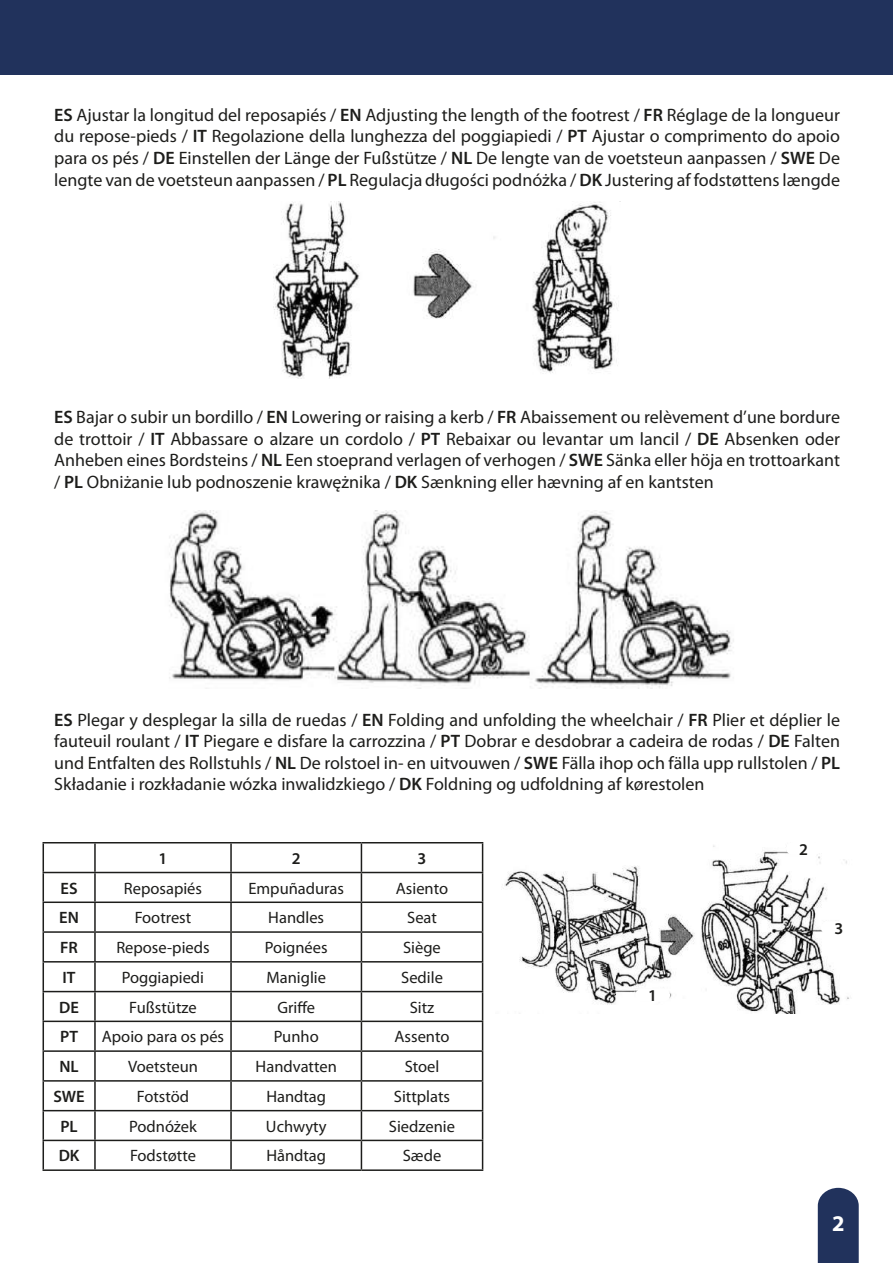
<style>
.page{position:relative;width:893px;height:1263px;background:#fff}
.page>*{position:absolute;margin:0;border:0;box-sizing:border-box;transform-origin:0 0}
.t1{font:700 22.5px "Myriad Pro";color:#fff}
.t2{font:18px/21.6px "Myriad Pro";color:#1d1d1b;text-align:justify}
.t3{font:16.5px "Myriad Pro";color:#1d1d1b}
.t4{font:600 16.5px "Myriad Pro";color:#1d1d1b}
.s1{font-weight:600}
</style>
<div class="page">
<div style="left:0;top:0;width:893px;height:75px;background:#21325c"></div>
<svg style="left:818px;top:1188px;width:41px;height:75px;background:#2d3d64"></svg>
<hr style="left:43px;top:842px;width:52px;height:1px;background:#1d1d1b">
<hr style="left:95px;top:842px;width:136px;height:1px;background:#1d1d1b">
<hr style="left:94px;top:843px;width:2px;height:29px;background:#1d1d1b">
<hr style="left:231px;top:842px;width:130px;height:1px;background:#1d1d1b">
<hr style="left:230px;top:843px;width:2px;height:29px;background:#1d1d1b">
<hr style="left:361px;top:842px;width:122px;height:1px;background:#1d1d1b">
<hr style="left:43px;top:872px;width:52px;height:1px;background:#1d1d1b">
<hr style="left:95px;top:872px;width:136px;height:1px;background:#1d1d1b">
<hr style="left:94px;top:873px;width:2px;height:28px;background:#1d1d1b">
<hr style="left:231px;top:872px;width:130px;height:1px;background:#1d1d1b">
<hr style="left:230px;top:873px;width:2px;height:28px;background:#1d1d1b">
<hr style="left:361px;top:872px;width:122px;height:1px;background:#1d1d1b">
<hr style="left:43px;top:901px;width:52px;height:2px;background:#1d1d1b">
<hr style="left:95px;top:901px;width:136px;height:2px;background:#1d1d1b">
<hr style="left:94px;top:903px;width:2px;height:28px;background:#1d1d1b">
<hr style="left:231px;top:901px;width:130px;height:2px;background:#1d1d1b">
<hr style="left:230px;top:903px;width:2px;height:28px;background:#1d1d1b">
<hr style="left:361px;top:901px;width:122px;height:2px;background:#1d1d1b">
<hr style="left:43px;top:931px;width:52px;height:2px;background:#1d1d1b">
<hr style="left:95px;top:931px;width:136px;height:2px;background:#1d1d1b">
<hr style="left:94px;top:933px;width:2px;height:28px;background:#1d1d1b">
<hr style="left:231px;top:931px;width:130px;height:2px;background:#1d1d1b">
<hr style="left:230px;top:933px;width:2px;height:28px;background:#1d1d1b">
<hr style="left:361px;top:931px;width:122px;height:2px;background:#1d1d1b">
<hr style="left:43px;top:961px;width:52px;height:1px;background:#1d1d1b">
<hr style="left:95px;top:961px;width:136px;height:1px;background:#1d1d1b">
<hr style="left:94px;top:962px;width:2px;height:29px;background:#1d1d1b">
<hr style="left:231px;top:961px;width:130px;height:1px;background:#1d1d1b">
<hr style="left:230px;top:962px;width:2px;height:29px;background:#1d1d1b">
<hr style="left:361px;top:961px;width:122px;height:1px;background:#1d1d1b">
<hr style="left:43px;top:991px;width:52px;height:1px;background:#1d1d1b">
<hr style="left:95px;top:991px;width:136px;height:1px;background:#1d1d1b">
<hr style="left:94px;top:992px;width:2px;height:28px;background:#1d1d1b">
<hr style="left:231px;top:991px;width:130px;height:1px;background:#1d1d1b">
<hr style="left:230px;top:992px;width:2px;height:28px;background:#1d1d1b">
<hr style="left:361px;top:991px;width:122px;height:1px;background:#1d1d1b">
<hr style="left:43px;top:1020px;width:52px;height:2px;background:#1d1d1b">
<hr style="left:95px;top:1020px;width:136px;height:2px;background:#1d1d1b">
<hr style="left:94px;top:1022px;width:2px;height:28px;background:#1d1d1b">
<hr style="left:231px;top:1020px;width:130px;height:2px;background:#1d1d1b">
<hr style="left:230px;top:1022px;width:2px;height:28px;background:#1d1d1b">
<hr style="left:361px;top:1020px;width:122px;height:2px;background:#1d1d1b">
<hr style="left:43px;top:1050px;width:52px;height:2px;background:#1d1d1b">
<hr style="left:95px;top:1050px;width:136px;height:2px;background:#1d1d1b">
<hr style="left:94px;top:1052px;width:2px;height:28px;background:#1d1d1b">
<hr style="left:231px;top:1050px;width:130px;height:2px;background:#1d1d1b">
<hr style="left:230px;top:1052px;width:2px;height:28px;background:#1d1d1b">
<hr style="left:361px;top:1050px;width:122px;height:2px;background:#1d1d1b">
<hr style="left:43px;top:1080px;width:52px;height:2px;background:#1d1d1b">
<hr style="left:95px;top:1080px;width:136px;height:2px;background:#1d1d1b">
<hr style="left:94px;top:1081px;width:2px;height:29px;background:#1d1d1b">
<hr style="left:231px;top:1080px;width:130px;height:2px;background:#1d1d1b">
<hr style="left:230px;top:1081px;width:2px;height:29px;background:#1d1d1b">
<hr style="left:361px;top:1080px;width:122px;height:2px;background:#1d1d1b">
<hr style="left:43px;top:1110px;width:52px;height:1px;background:#1d1d1b">
<hr style="left:95px;top:1110px;width:136px;height:1px;background:#1d1d1b">
<hr style="left:94px;top:1111px;width:2px;height:29px;background:#1d1d1b">
<hr style="left:231px;top:1110px;width:130px;height:1px;background:#1d1d1b">
<hr style="left:230px;top:1111px;width:2px;height:29px;background:#1d1d1b">
<hr style="left:361px;top:1110px;width:122px;height:1px;background:#1d1d1b">
<hr style="left:43px;top:1140px;width:52px;height:1px;background:#1d1d1b">
<svg style="left:43px;top:843px;width:1px;height:326px"></svg>
<hr style="left:95px;top:1140px;width:136px;height:1px;background:#1d1d1b">
<hr style="left:94px;top:1141px;width:2px;height:28px;background:#1d1d1b">
<hr style="left:231px;top:1140px;width:130px;height:1px;background:#1d1d1b">
<hr style="left:230px;top:1141px;width:2px;height:28px;background:#1d1d1b">
<hr style="left:361px;top:1140px;width:122px;height:1px;background:#1d1d1b">
<svg style="left:361px;top:843px;width:1px;height:326px"></svg>
<svg style="left:482px;top:843px;width:1px;height:326px"></svg>
<hr style="left:43px;top:1169px;width:52px;height:2px;background:#1d1d1b">
<hr style="left:95px;top:1169px;width:136px;height:2px;background:#1d1d1b">
<hr style="left:231px;top:1169px;width:130px;height:2px;background:#1d1d1b">
<hr style="left:361px;top:1169px;width:122px;height:2px;background:#1d1d1b">
<img style="left:274px;top:201px;width:346px;height:177px">
<img style="left:169px;top:510px;width:565px;height:179px">
<img style="left:504px;top:845px;width:345px;height:168px">
<div style="left:635px;top:989px;width:35px;height:13px;background:#fff;border-radius:6px"></div>
<div style="left:786px;top:842px;width:35px;height:13px;background:#fff;border-radius:6px"></div>
<div style="left:821px;top:921px;width:34px;height:13px;background:#fff;border-radius:6px"></div>
<p class="t2" style="left:54px;top:104px;width:787px"><span class="s1">ES</span> Ajustar la longitud del reposapiés / <span class="s1">EN</span> Adjusting the length of the footrest / <span class="s1">FR</span> Réglage de la longueur du repose-pieds / <span class="s1">IT</span> Regolazione della lunghezza del poggiapiedi / <span class="s1">PT</span> Ajustar o comprimento do apoio para os pés / <span class="s1">DE</span> Einstellen der Länge der Fußstütze / <span class="s1">NL</span> De lengte van de voetsteun aanpassen / <span class="s1">SWE</span> De lengte van de voetsteun aanpassen / <span class="s1">PL</span> Regulacja długości podnóżka / <span class="s1">DK</span> Justering af fodstøttens længde</p>
<p class="t2" style="left:54px;top:406px;width:787px"><span class="s1">ES</span> Bajar o subir un bordillo / <span class="s1">EN</span> Lowering or raising a kerb / <span class="s1">FR</span> Abaissement ou relèvement d’une bordure de trottoir / <span class="s1">IT</span> Abbassare o alzare un cordolo / <span class="s1">PT</span> Rebaixar ou levantar um lancil / <span class="s1">DE</span> Absenken oder Anheben eines Bordsteins / <span class="s1">NL</span> Een stoeprand verlagen of verhogen / <span class="s1">SWE</span> Sänka eller höja en trottoarkant / <span class="s1">PL</span> Obniżanie lub podnoszenie krawężnika / <span class="s1">DK</span> Sænkning eller hævning af en kantsten</p>
<p class="t2" style="left:54px;top:708px;width:787px"><span class="s1">ES</span> Plegar y desplegar la silla de ruedas / <span class="s1">EN</span> Folding and unfolding the wheelchair / <span class="s1">FR</span> Plier et déplier le fauteuil roulant / <span class="s1">IT</span> Piegare e disfare la carrozzina / <span class="s1">PT</span> Dobrar e desdobrar a cadeira de rodas / <span class="s1">DE</span> Falten und Entfalten des Rollstuhls / <span class="s1">NL</span> De rolstoel in- en uitvouwen / <span class="s1">SWE</span> Fälla ihop och fälla upp rullstolen / <span class="s1">PL </span>Składanie i rozkładanie wózka inwalidzkiego / <span class="s1">DK</span> Foldning og udfoldning af kørestolen</p>
<p class="t4" style="left:159px;top:848px;width:10px">1</p>
<p class="t4" style="left:292px;top:848px;width:10px">2</p>
<p class="t4" style="left:418px;top:848px;width:10px">3</p>
<p class="t4" style="left:61px;top:877px;width:19px">ES</p>
<p class="t3" style="left:124px;top:878px;width:80px">Reposapiés</p>
<p class="t3" style="left:248px;top:878px;width:97px">Empuñaduras</p>
<p class="t3" style="left:396px;top:878px;width:54px">Asiento</p>
<p class="t4" style="left:59px;top:907px;width:21px">EN</p>
<p class="t3" style="left:135px;top:908px;width:58px">Footrest</p>
<p class="t3" style="left:268px;top:908px;width:57px">Handles</p>
<p class="t3" style="left:407px;top:908px;width:31px">Seat</p>
<p class="t4" style="left:60px;top:937px;width:19px">FR</p>
<p class="t3" style="left:116px;top:937px;width:95px">Repose-pieds</p>
<p class="t3" style="left:265px;top:937px;width:64px">Poignées</p>
<p class="t3" style="left:403px;top:937px;width:39px">Siège</p>
<p class="t4" style="left:63px;top:967px;width:15px">IT</p>
<p class="t3" style="left:122px;top:967px;width:84px">Poggiapiedi</p>
<p class="t3" style="left:266px;top:967px;width:61px">Maniglie</p>
<p class="t3" style="left:401px;top:967px;width:43px">Sedile</p>
<p class="t4" style="left:59px;top:996px;width:21px">DE</p>
<p class="t3" style="left:129px;top:997px;width:69px">Fußstütze</p>
<p class="t3" style="left:277px;top:997px;width:39px">Griffe</p>
<p class="t3" style="left:410px;top:997px;width:26px">Sitz</p>
<p class="t4" style="left:60px;top:1026px;width:19px">PT</p>
<p class="t3" style="left:102px;top:1027px;width:124px">Apoio para os pés</p>
<p class="t3" style="left:274px;top:1027px;width:46px">Punho</p>
<p class="t3" style="left:395px;top:1027px;width:56px">Assento</p>
<p class="t4" style="left:59px;top:1056px;width:21px">NL</p>
<p class="t3" style="left:128px;top:1056px;width:71px">Voetsteun</p>
<p class="t3" style="left:256px;top:1056px;width:83px">Handvatten</p>
<p class="t3" style="left:405px;top:1056px;width:36px">Stoel</p>
<p class="t4" style="left:53px;top:1086px;width:33px">SWE</p>
<p class="t3" style="left:137px;top:1086px;width:54px">Fotstöd</p>
<p class="t3" style="left:266px;top:1086px;width:61px">Handtag</p>
<p class="t3" style="left:394px;top:1086px;width:58px">Sittplats</p>
<p class="t4" style="left:60px;top:1116px;width:19px">PL</p>
<p class="t3" style="left:129px;top:1116px;width:69px">Podnóżek</p>
<p class="t3" style="left:266px;top:1116px;width:62px">Uchwyty</p>
<p class="t3" style="left:389px;top:1116px;width:68px">Siedzenie</p>
<p class="t4" style="left:59px;top:1145px;width:22px">DK</p>
<p class="t3" style="left:130px;top:1146px;width:67px">Fodstøtte</p>
<p class="t3" style="left:266px;top:1146px;width:61px">Håndtag</p>
<p class="t3" style="left:403px;top:1146px;width:40px">Sæde</p>
<p class="t4" style="left:648px;top:985px;width:10px">1</p>
<p class="t4" style="left:799px;top:839px;width:10px">2</p>
<p class="t4" style="left:834px;top:918px;width:10px">3</p>
<p class="t1" style="left:832px;top:1209px;width:14px">2</p>
</div>
